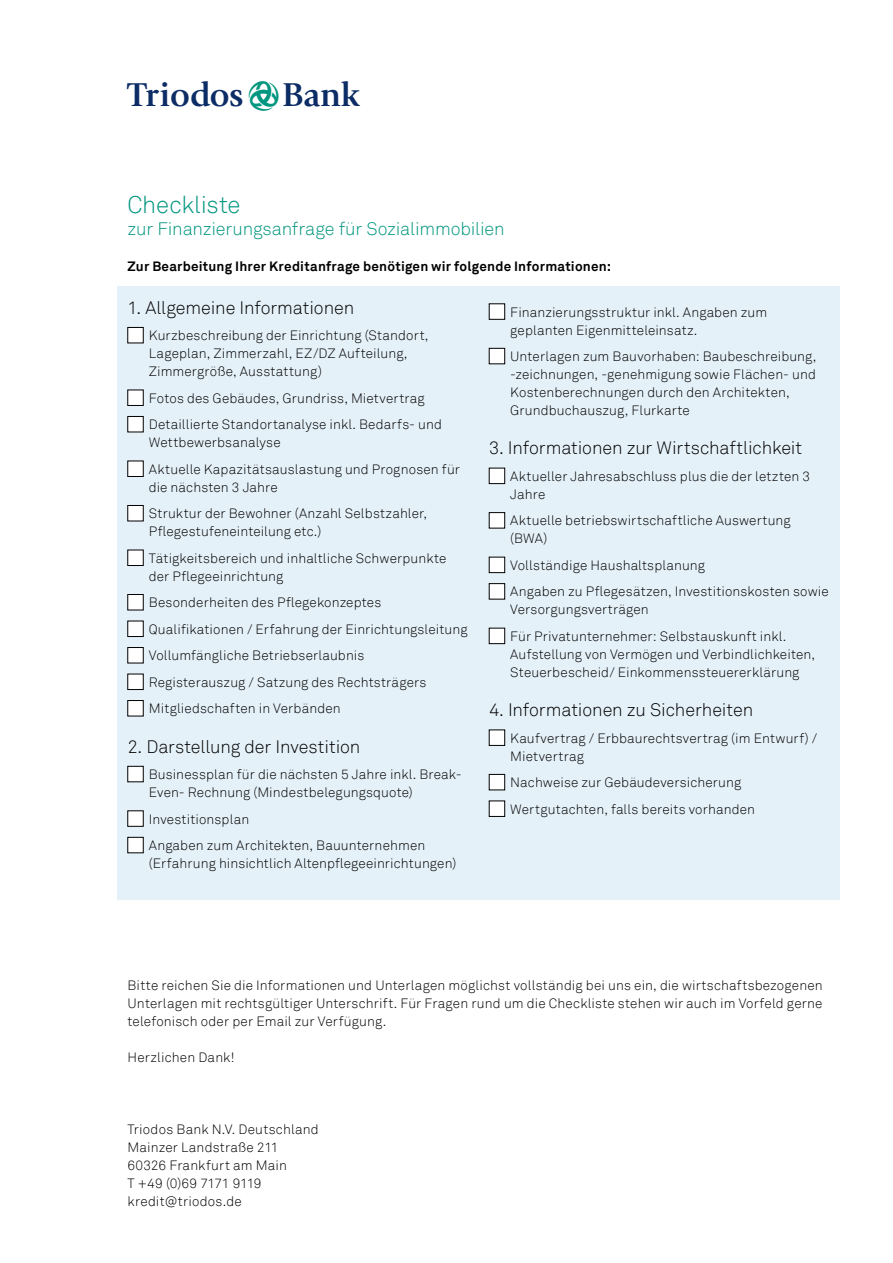
<style>
.page{position:relative;width:893px;height:1263px;background:#fff}
.page>*{position:absolute;margin:0;border:0;box-sizing:border-box;transform-origin:0 0}
.t1{font:34.5px "Triodos B";color:#0c2c65}
.t2{font:300 24px "Akkurat";letter-spacing:-.005em;color:#00967f}
.t3{font:300 18px "Akkurat";letter-spacing:-.005em;color:#000}
.t4{font:300 18px "Akkurat";letter-spacing:-.01em;color:#00967f}
.t5{font:300 13.5px/18px "Akkurat";letter-spacing:.01em;color:#000}
.t6{font:700 13.5px "Akkurat";letter-spacing:.015em;color:#000}
.s1{color:#00967f}
</style>
<div class="page">
<div style="left:117px;top:286px;width:723px;height:613px;background:#e5f1f9"></div>
<div style="left:128px;top:327px;width:15px;height:16px;background:#fff"></div>
<div style="left:128px;top:390px;width:15px;height:15px;background:#fff"></div>
<div style="left:128px;top:416px;width:15px;height:16px;background:#fff"></div>
<div style="left:128px;top:461px;width:15px;height:15px;background:#fff"></div>
<div style="left:128px;top:505px;width:15px;height:16px;background:#fff"></div>
<div style="left:128px;top:550px;width:15px;height:15px;background:#fff"></div>
<div style="left:128px;top:594px;width:15px;height:16px;background:#fff"></div>
<div style="left:128px;top:621px;width:15px;height:15px;background:#fff"></div>
<div style="left:128px;top:647px;width:15px;height:16px;background:#fff"></div>
<div style="left:128px;top:674px;width:15px;height:15px;background:#fff"></div>
<div style="left:128px;top:700px;width:15px;height:16px;background:#fff"></div>
<div style="left:128px;top:766px;width:15px;height:16px;background:#fff"></div>
<div style="left:128px;top:766px;width:15px;height:16px;border:1px solid #000"></div>
<div style="left:128px;top:811px;width:15px;height:15px;background:#fff"></div>
<div style="left:128px;top:837px;width:15px;height:16px;background:#fff"></div>
<div style="left:128px;top:837px;width:15px;height:16px;border:1px solid #000"></div>
<div style="left:489px;top:304px;width:16px;height:15px;background:#fff"></div>
<div style="left:489px;top:304px;width:16px;height:15px;border:1px solid #000"></div>
<div style="left:489px;top:348px;width:16px;height:16px;background:#fff"></div>
<div style="left:489px;top:348px;width:16px;height:16px;border:1px solid #000"></div>
<div style="left:489px;top:468px;width:16px;height:16px;background:#fff"></div>
<div style="left:489px;top:468px;width:16px;height:16px;border:1px solid #000"></div>
<div style="left:489px;top:513px;width:16px;height:15px;background:#fff"></div>
<div style="left:489px;top:512px;width:16px;height:16px;border:1px solid #000"></div>
<div style="left:489px;top:557px;width:16px;height:16px;background:#fff"></div>
<div style="left:489px;top:557px;width:16px;height:16px;border:1px solid #000"></div>
<div style="left:489px;top:584px;width:16px;height:15px;background:#fff"></div>
<div style="left:489px;top:583px;width:16px;height:16px;border:1px solid #000"></div>
<div style="left:489px;top:628px;width:16px;height:16px;background:#fff"></div>
<div style="left:489px;top:628px;width:16px;height:16px;border:1px solid #000"></div>
<div style="left:489px;top:730px;width:16px;height:15px;background:#fff"></div>
<div style="left:489px;top:730px;width:16px;height:16px;border:1px solid #000"></div>
<div style="left:489px;top:774px;width:16px;height:16px;background:#fff"></div>
<div style="left:489px;top:774px;width:16px;height:16px;border:1px solid #000"></div>
<div style="left:489px;top:801px;width:16px;height:15px;background:#fff"></div>
<div style="left:489px;top:801px;width:16px;height:16px;border:1px solid #000"></div>
<h1 class="t1" style="left:128px;top:81px;width:234px">T<span class="s1">L</span>B</h1>
<h2 class="t2" style="left:128px;top:190px;width:114px">Checkliste</h2>
<h3 class="t4" style="left:128px;top:218px;width:379px">zur Finanzierungsanfrage für Sozialimmobilien</h3>
<p class="t6" style="left:127px;top:258px;width:485px">Zur Bearbeitung Ihrer Kreditanfrage benötigen wir folgende Informationen:</p>
<h3 class="t3" style="left:128px;top:297px;width:228px">1. Allgemeine Informationen</h3>
<p class="t5" style="left:149px;top:327px;width:281px">Kurzbeschreibung der Einrichtung (Standort,<br>Lageplan, Zimmerzahl, EZ/DZ Aufteilung,<br>Zimmergröße, Ausstattung)</p>
<p class="t5" style="left:149px;top:385px;width:295px;line-height:26.5px">Fotos des Gebäudes, Grundriss, Mietvertrag<br>Detaillierte Standortanalyse inkl. Bedarfs- und</p>
<p class="t5" style="left:149px;top:429px;width:313px;line-height:26.5px">Wettbewerbsanalyse<br>Aktuelle Kapazitätsauslastung und Prognosen für</p>
<p class="t5" style="left:149px;top:474px;width:280px;line-height:26.5px">die nächsten 3 Jahre<br>Struktur der Bewohner (Anzahl Selbstzahler,</p>
<p class="t5" style="left:149px;top:518px;width:299px;line-height:26.5px">Pflegestufeneinteilung etc.)<br>Tätigkeitsbereich und inhaltliche Schwerpunkte</p>
<p class="t5" style="left:149px;top:563px;width:320px;line-height:26.5px">der Pflegeeinrichtung<br>Besonderheiten des Pflegekonzeptes Qualifikationen / Erfahrung der Einrichtungsleitung Vollumfängliche Betriebserlaubnis<br>Registerauszug / Satzung des Rechtsträgers Mitgliedschaften in Verbänden</p>
<h3 class="t3" style="left:128px;top:736px;width:234px">2. Darstellung der Investition</h3>
<p class="t5" style="left:149px;top:765px;width:314px">Businessplan für die nächsten 5 Jahre inkl. Break-<br>Even- Rechnung (Mindestbelegungsquote)</p>
<p class="t5" style="left:149px;top:806px;width:278px;line-height:26.5px">Investitionsplan<br>Angaben zum Architekten, Bauunternehmen</p>
<p class="t5" style="left:149px;top:854px;width:309px">(Erfahrung hinsichtlich Altenpflegeeinrichtungen)</p>
<p class="t5" style="left:510px;top:303px;width:259px">Finanzierungsstruktur inkl. Angaben zum geplanten Eigenmitteleinsatz.</p>
<p class="t5" style="left:510px;top:348px;width:308px">Unterlagen zum Bauvorhaben: Baubeschreibung, -zeichnungen, -genehmigung sowie Flächen- und Kostenberechnungen durch den Architekten, Grundbuchauszug, Flurkarte</p>
<h3 class="t3" style="left:489px;top:437px;width:315px">3. Informationen zur Wirtschaftlichkeit</h3>
<p class="t5" style="left:510px;top:467px;width:301px">Aktueller Jahresabschluss plus die der letzten 3<br>Jahre</p>
<p class="t5" style="left:510px;top:512px;width:282px">Aktuelle betriebswirtschaftliche Auswertung (BWA)</p>
<p class="t5" style="left:510px;top:552px;width:320px;line-height:26.5px">Vollständige Haushaltsplanung<br>Angaben zu Pflegesätzen, Investitionskosten sowie</p>
<p class="t5" style="left:510px;top:597px;width:278px;line-height:26.5px">Versorgungsverträgen<br>Für Privatunternehmer: Selbstauskunft inkl.</p>
<p class="t5" style="left:510px;top:645px;width:306px">Aufstellung von Vermögen und Verbindlichkeiten,<br>Steuerbescheid/ Einkommenssteuererklärung</p>
<h3 class="t3" style="left:489px;top:699px;width:266px">4. Informationen zu Sicherheiten</h3>
<p class="t5" style="left:510px;top:729px;width:308px">Kaufvertrag / Erbbaurechtsvertrag (im Entwurf) /<br>Mietvertrag</p>
<p class="t5" style="left:510px;top:769px;width:246px;line-height:26.5px">Nachweise zur Gebäudeversicherung<br>Wertgutachten, falls bereits vorhanden</p>
<p class="t5" style="left:128px;top:977px;width:697px;text-align:justify">Bitte reichen Sie die Informationen und Unterlagen möglichst vollständig bei uns ein, die wirtschaftsbezogenen Unterlagen mit rechtsgültiger Unterschrift. Für Fragen rund um die Checkliste stehen wir auch im Vorfeld gerne telefonisch oder per Email zur Verfügung.</p>
<p class="t5" style="left:128px;top:1049px;width:109px">Herzlichen Dank!</p>
<p class="t5" style="left:128px;top:1121px;width:193px">Triodos Bank N.V. Deutschland<br>Mainzer Landstraße 211<br>60326 Frankfurt am Main<br>T +49 (0)69 7171 9119 kredit@triodos.de</p>
</div>
